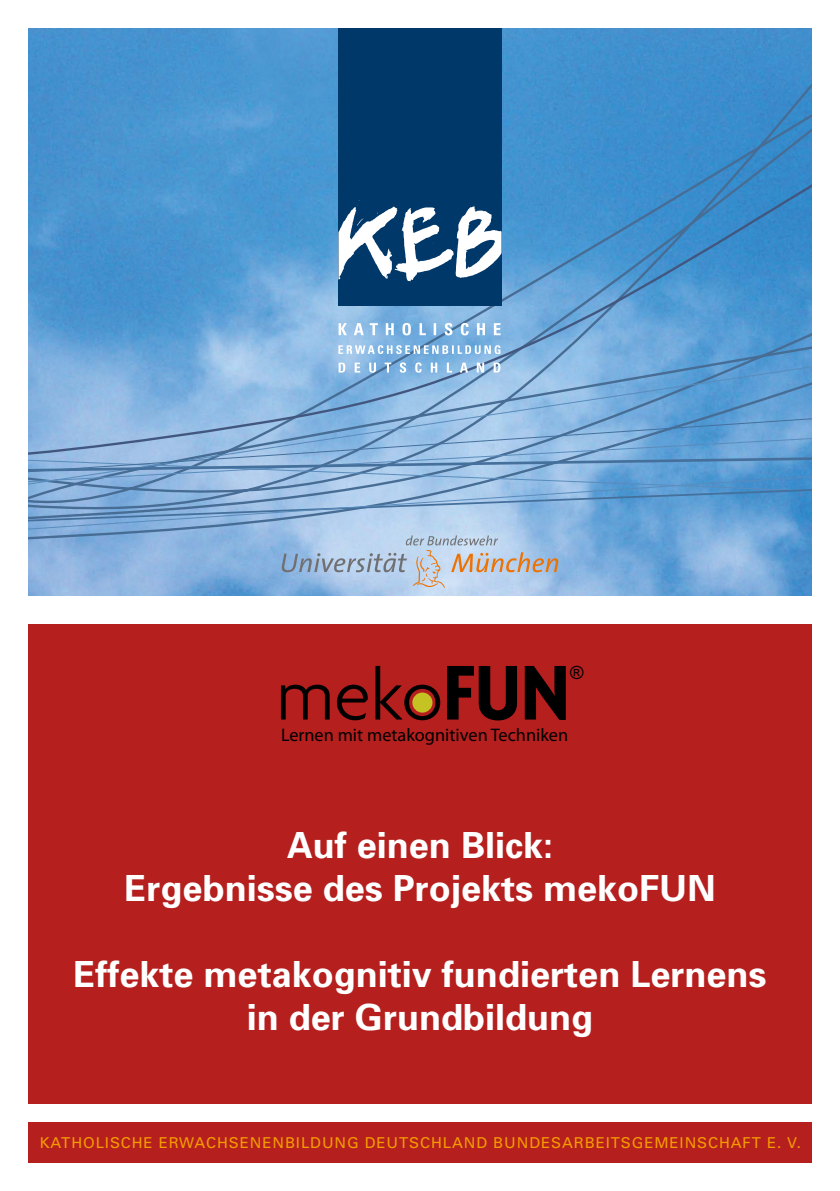
<style>
.page{position:relative;width:840px;height:1191px;background:#fff}
.page>*{position:absolute;margin:0;border:0;box-sizing:border-box;transform-origin:0 0}
.t1{font:700 condensed 84px "Agenda";color:#000}
.t2{font:300 75.4px "Agenda";color:#000}
.t3{font:700 36px/43.2px "Univers";color:#fff;text-align:center}
.t4{font:18.2px "Myriad Pro";color:#000}
.t5{font:18.2px "Arial";color:#000}
.t6{font:15px "Univers";letter-spacing:.06em;color:#f59c00}
.s1{font-weight:300;font-stretch:normal;font-size:75.4px}
</style>
<div class="page">
<div style="left:28px;top:624px;width:783px;height:538px;background:#b51f1e"></div>
<div style="left:17px;top:1104px;width:799px;height:17px;background:#fff"></div>
<img style="left:28px;top:28px;width:783px;height:567px">
<div style="left:412px;top:692px;width:20px;height:20px;background:#c5c324;border-radius:50%"></div>
<svg style="left:281px;top:543px;width:277px;height:45px;background:#b2c2d6"></svg>
<svg style="left:28px;top:60px;width:783px;height:483px;background:#4b95d0"></svg>
<svg style="left:28px;top:460px;width:783px;height:13px;background:#77a4cf"></svg>
<svg style="left:28px;top:474px;width:783px;height:59px;background:#80add8"></svg>
<svg style="left:28px;top:170px;width:783px;height:290px;background:#65a2d6"></svg>
<svg style="left:338px;top:362px;width:162px;height:11px"></svg>
<svg style="left:338px;top:345px;width:162px;height:9px"></svg>
<svg style="left:338px;top:323px;width:162px;height:12px"></svg>
<div style="left:338px;top:28px;width:163px;height:278px;background:#003869"></div>
<svg style="left:338px;top:200px;width:163px;height:81px"></svg>
<h1 class="t1" style="left:401px;top:643px;width:169px"><span class="s1">o</span>FUN</h1>
<p class="t5" style="left:570px;top:660px;width:15px">®</p>
<h2 class="t2" style="left:276px;top:651px;width:128px">mek</h2>
<p class="t4" style="left:281px;top:724px;width:288px">Lernen mit metakognitiven Techniken</p>
<p class="t3" style="left:124px;top:822px;width:592px">Auf einen Blick:<br>Ergebnisse des Projekts mekoFUN</p>
<p class="t3" style="left:73px;top:951px;width:694px">Effekte metakognitiv fundierten Lernens in der Grundbildung</p>
<p class="t6" style="left:40px;top:1133px;width:762px">KATHOLISCHE ERWACHSENENBILDUNG DEUTSCHLAND BUNDESARBEITSGEMEINSCHAFT E. V.</p>
</div>
